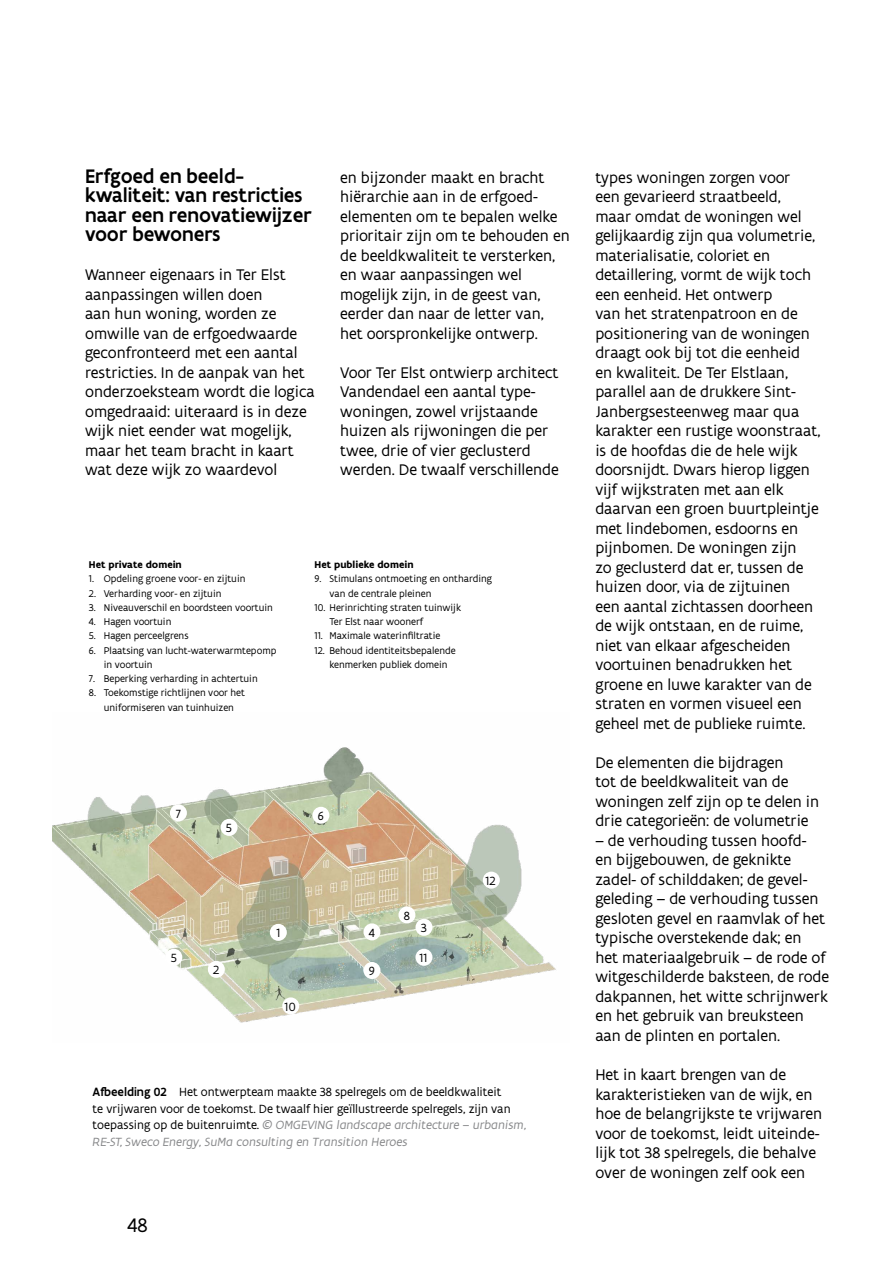
<style>
.page{position:relative;width:893px;height:1263px;background:#fff}
.page>*{position:absolute;margin:0;border:0;box-sizing:border-box;transform-origin:0 0}
.t1{font:500 21px/19.5px "Flanders Art Sans";color:#000}
.t2{font:21px "Flanders Art Sans";color:#000}
.t3{font:16.5px/19.5px "Flanders Art Sans";color:#000}
.t4{font:12.75px/16.5px "Flanders Art Sans";color:#000}
.t5{font:10.5px/14.2px "Flanders Art Sans";color:#000}
.t6{font:700 10.5px "Flanders Art Sans";color:#000}
.s1{font-weight:500}
.s2{font-style:italic;color:#87888a}
</style>
<div class="page">
<img style="left:52px;top:747px;width:504px;height:276px">
<div style="left:270px;top:924px;width:17px;height:17px;background:#fff;border-radius:50%"></div>
<div style="left:208px;top:961px;width:17px;height:17px;background:#fff;border-radius:50%"></div>
<div style="left:415px;top:919px;width:17px;height:17px;background:#fff;border-radius:50%"></div>
<div style="left:363px;top:923px;width:17px;height:17px;background:#fff;border-radius:50%"></div>
<div style="left:221px;top:819px;width:17px;height:17px;background:#fff;border-radius:50%"></div>
<div style="left:165px;top:949px;width:17px;height:17px;background:#fff;border-radius:50%"></div>
<div style="left:312px;top:807px;width:17px;height:17px;background:#fff;border-radius:50%"></div>
<div style="left:170px;top:804px;width:17px;height:17px;background:#fff;border-radius:50%"></div>
<div style="left:363px;top:962px;width:17px;height:17px;background:#fff;border-radius:50%"></div>
<div style="left:282px;top:997px;width:17px;height:17px;background:#fff;border-radius:50%"></div>
<div style="left:483px;top:872px;width:17px;height:17px;background:#fff;border-radius:50%"></div>
<div style="left:415px;top:949px;width:17px;height:17px;background:#fff;border-radius:50%"></div>
<div style="left:398px;top:906px;width:17px;height:17px;background:#fff;border-radius:50%"></div>
<p class="t1" style="left:85px;top:166px;width:228px">Erfgoed en beeld&shy;kwaliteit: van restricties naar een renovatiewijzer voor bewoners</p>
<p class="t3" style="left:85px;top:265px;width:231px">Wanneer eigenaars in Ter Elst aanpassingen willen doen<br>aan hun woning, worden ze omwille van de erfgoedwaarde geconfronteerd met een aantal restricties. In de aanpak van het onderzoeksteam wordt die logica omgedraaid: uiteraard is in deze wijk niet eender wat mogelijk, maar het team bracht in kaart wat deze wijk zo waardevol</p>
<p class="t3" style="left:340px;top:167px;width:231px">en bijzonder maakt en bracht hiërarchie aan in de erfgoed&shy;elementen om te bepalen welke prioritair zijn om te behouden en de beeldkwaliteit te versterken, en waar aanpassingen wel mogelijk zijn, in de geest van, eerder dan naar de letter van, het oorspronkelijke ontwerp.</p>
<p class="t3" style="left:340px;top:362px;width:220px">Voor Ter Elst ontwierp architect<br>Vandendael een aantal type&shy;woningen, zowel vrijstaande huizen als rijwoningen die per twee, drie of vier geclusterd werden. De twaalf verschillende</p>
<p class="t6" style="left:89px;top:558px;width:94px">Het private domein</p>
<p class="t5" style="left:89px;top:572px;width:158px">1. Opdeling groene voor- en zijtuin</p>
<p class="t5" style="left:89px;top:586px;width:134px">2. Verharding voor- en zijtuin</p>
<p class="t5" style="left:89px;top:600px;width:185px">3. Niveauverschil en boordsteen voortuin</p>
<p class="t5" style="left:89px;top:614px;width:84px">4. Hagen voortuin</p>
<p class="t5" style="left:89px;top:629px;width:101px">5. Hagen perceelgrens</p>
<p class="t5" style="left:104px;top:643px;width:174px;text-indent:-15px">6. Plaatsing van lucht-waterwarmtepomp in voortuin</p>
<p class="t5" style="left:89px;top:671px;width:170px">7. Beperking verharding in achtertuin</p>
<p class="t5" style="left:89px;top:686px;width:158px;text-align:center">8. Toekomstige richtlijnen voor het uniformiseren van tuinhuizen</p>
<p class="t6" style="left:315px;top:558px;width:100px">Het publieke domein</p>
<p class="t5" style="left:329px;top:572px;width:164px;text-indent:-15px">9. Stimulans ontmoeting en ontharding van de centrale pleinen</p>
<p class="t5" style="left:329px;top:600px;width:133px;text-indent:-15px">10. Herinrichting straten tuinwijk<br>Ter Elst naar woonerf</p>
<p class="t5" style="left:315px;top:629px;width:127px">11. Maximale waterinfiltratie</p>
<p class="t5" style="left:329px;top:643px;width:128px;text-indent:-15px">12. Behoud identiteitsbepalende kenmerken publiek domein</p>
<p class="t4" style="left:176px;top:805px;width:7px">7</p>
<p class="t4" style="left:318px;top:807px;width:8px">6</p>
<p class="t4" style="left:226px;top:819px;width:8px">5</p>
<p class="t4" style="left:171px;top:949px;width:8px">5</p>
<p class="t4" style="left:213px;top:961px;width:8px">2</p>
<p class="t4" style="left:276px;top:924px;width:5px">1</p>
<p class="t4" style="left:285px;top:998px;width:13px">10</p>
<p class="t4" style="left:369px;top:924px;width:8px">4</p>
<p class="t4" style="left:369px;top:962px;width:8px">9</p>
<p class="t4" style="left:404px;top:907px;width:8px">8</p>
<p class="t4" style="left:421px;top:919px;width:8px">3</p>
<p class="t4" style="left:419px;top:949px;width:9px">11</p>
<p class="t4" style="left:485px;top:872px;width:12px">12</p>
<p class="t4" style="left:93px;top:1083px;width:435px"><span class="s1">Afbeelding 02</span> Het ontwerpteam maakte 38 spelregels om de beeldkwaliteit<br>te vrijwaren voor de toekomst. De twaalf hier geïllustreerde spelregels, zijn van toepassing op de buitenruimte. <span class="s2">© OMGEVING landscape architecture – urbanism, RE-ST, Sweco Energy, SuMa consulting en Transition Heroes</span></p>
<p class="t2" style="left:128px;top:1212px;width:22px">48</p>
<p class="t3" style="left:595px;top:167px;width:227px">types woningen zorgen voor<br>een gevarieerd straatbeeld, maar omdat de woningen wel gelijkaardig zijn qua volumetrie, materialisatie, coloriet en detaillering, vormt de wijk toch een eenheid. Het ontwerp<br>van het stratenpatroon en de positionering van de woningen draagt ook bij tot die eenheid en kwaliteit. De Ter Elstlaan, parallel aan de drukkere Sint--<br>Janbergsesteenweg maar qua karakter een rustige woonstraat, is de hoofdas die de hele wijk doorsnijdt. Dwars hierop liggen vijf wijkstraten met aan elk daarvan een groen buurtpleintje met lindebomen, esdoorns en pijnbomen. De woningen zijn<br>zo geclusterd dat er, tussen de huizen door, via de zijtuinen<br>een aantal zichtassen doorheen de wijk ontstaan, en de ruime, niet van elkaar afgescheiden voortuinen benadrukken het groene en luwe karakter van de straten en vormen visueel een geheel met de publieke ruimte.</p>
<p class="t3" style="left:595px;top:752px;width:225px">De elementen die bijdragen<br>tot de beeldkwaliteit van de woningen zelf zijn op te delen in drie categorieën: de volumetrie</p>
<p class="t3" style="left:595px;top:830px;width:235px">– de verhouding tussen hoofd-<br>en bijgebouwen, de geknikte zadel- of schilddaken; de gevel&shy;geleding – de verhouding tussen gesloten gevel en raamvlak of het typische overstekende dak; en<br>het materiaalgebruik – de rode of witgeschilderde baksteen, de rode dakpannen, het witte schrijnwerk en het gebruik van breuksteen aan de plinten en portalen.</p>
<p class="t3" style="left:595px;top:1064px;width:228px">Het in kaart brengen van de karakteristieken van de wijk, en hoe de belangrijkste te vrijwaren voor de toekomst, leidt uiteinde&shy;lijk tot 38 spelregels, die behalve over de woningen zelf ook een</p>
</div>
